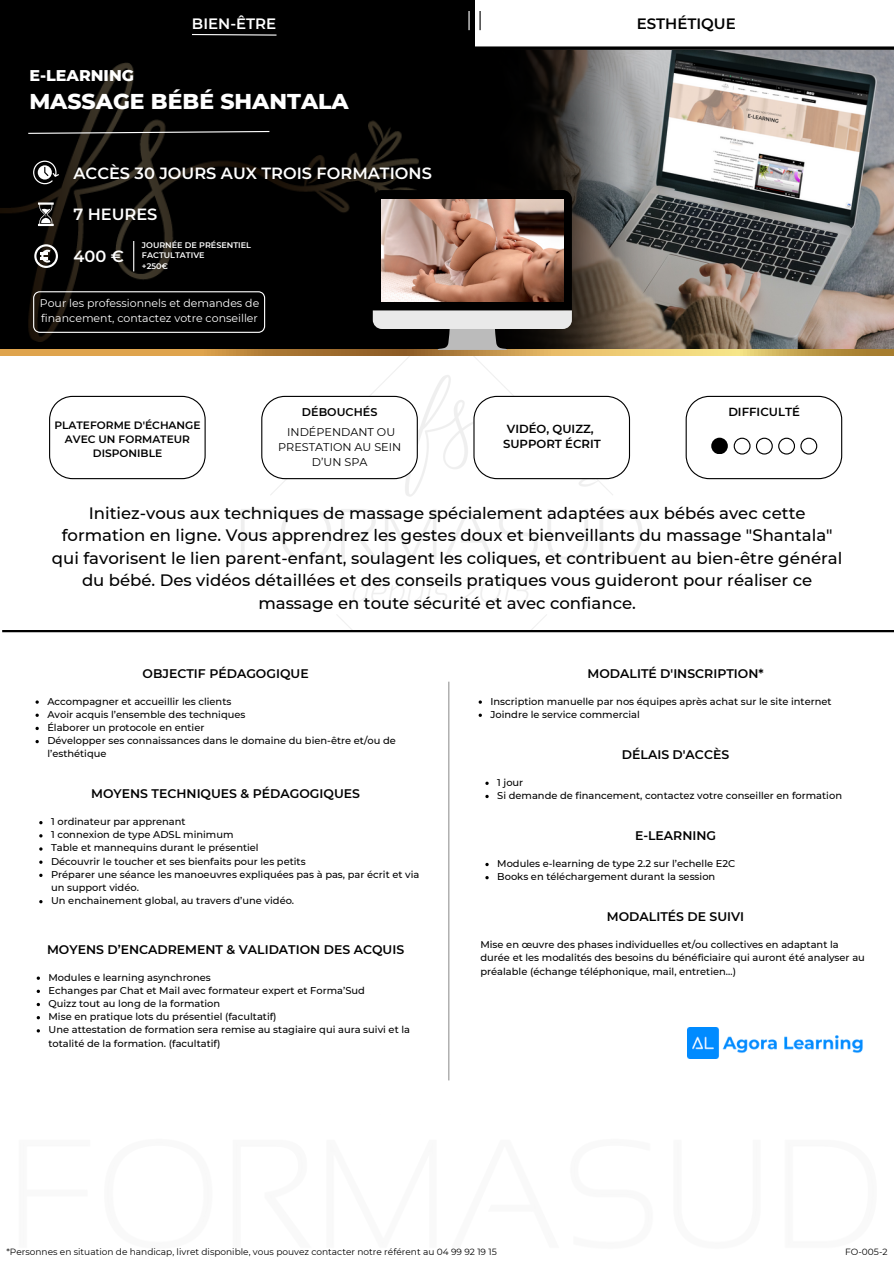
<style>
.page{position:relative;width:894px;height:1264px;background:#fff}
.page>*{position:absolute;margin:0;border:0;box-sizing:border-box;transform-origin:0 0}
.t1{font:800 21.9px "Montserrat";color:#fff}
.t2{font:500 16.5px/22.5px "Montserrat";color:#000;text-align:center}
.t3{font:600 16.2px "Montserrat";color:#fff}
.t4{font:800 15.9px "Montserrat";color:#fff}
.t5{font:600 15px "Montserrat";color:#000}
.t6{font:600 15px "Montserrat";color:#fff}
.t7{font:600 12.45px "Montserrat";color:#000}
.t8{font:600 11.7px "Montserrat";color:#000}
.t9{font:11.25px/15px "Montserrat";color:#000;text-align:center}
.t10{font:600 11.25px "Montserrat";color:#000}
.t11{font:10.95px/14.5px "Montserrat";color:#fff}
.t12{font:600 10.65px/14.2px "Montserrat";color:#000;text-align:center}
.t13{font:500 9.9px/13.2px "Montserrat";color:#000}
.t14{font:9px "Montserrat";color:#000}
.t15{font:600 8.1px "Montserrat";color:#fff}
</style>
<div class="page">
<hr style="left:2px;top:630px;width:891px;height:2px;background:#000">
<svg style="left:49px;top:396px;width:157px;height:83px"></svg>
<svg style="left:261px;top:396px;width:157px;height:83px"></svg>
<svg style="left:473px;top:396px;width:157px;height:83px"></svg>
<img style="left:658px;top:50px;width:235px;height:300px">
<img style="left:474px;top:50px;width:184px;height:300px">
<svg style="left:474px;top:46px;width:419px;height:4px;background:#242424"></svg>
<div style="left:0;top:0;width:474px;height:353px;background:#000"></div>
<img style="left:0;top:63px;width:419px;height:279px">
<svg style="left:27px;top:130px;width:243px;height:4px"></svg>
<svg style="left:33px;top:161px;width:26px;height:23px"></svg>
<svg style="left:38px;top:202px;width:16px;height:24px"></svg>
<svg style="left:34px;top:244px;width:24px;height:24px"></svg>
<svg style="left:33px;top:291px;width:232px;height:42px"></svg>
<hr style="left:448px;top:681px;width:1px;height:399px;background:#000">
<svg style="left:685px;top:396px;width:157px;height:83px"></svg>
<svg style="left:0;top:350px;width:893px;height:6px;background:#ca9d4e"></svg>
<svg style="left:192px;top:33px;width:85px;height:3px"></svg>
<svg style="left:468px;top:11px;width:1px;height:19px"></svg>
<svg style="left:479px;top:11px;width:1px;height:19px"></svg>
<svg style="left:372px;top:190px;width:199px;height:160px"></svg>
<img style="left:381px;top:199px;width:182px;height:103px">
<img style="left:687px;top:1027px;width:176px;height:31px">
<hr style="left:133px;top:241px;width:1px;height:30px;background:#fff">
<svg style="left:35px;top:713px;width:4px;height:4px"></svg>
<svg style="left:35px;top:726px;width:4px;height:4px"></svg>
<svg style="left:35px;top:740px;width:4px;height:3px"></svg>
<svg style="left:39px;top:821px;width:4px;height:3px"></svg>
<svg style="left:39px;top:834px;width:4px;height:3px"></svg>
<svg style="left:39px;top:873px;width:4px;height:4px"></svg>
<svg style="left:39px;top:900px;width:4px;height:3px"></svg>
<svg style="left:478px;top:713px;width:4px;height:4px"></svg>
<p class="t6" style="left:192px;top:14px;width:86px">BIEN-ÊTRE</p>
<p class="t5" style="left:636px;top:14px;width:101px">ESTHÉTIQUE</p>
<p class="t4" style="left:29px;top:66px;width:106px">E-LEARNING</p>
<p class="t1" style="left:29px;top:88px;width:321px">MASSAGE BÉBÉ SHANTALA</p>
<p class="t3" style="left:73px;top:163px;width:360px">ACCÈS 30 JOURS AUX TROIS FORMATIONS</p>
<p class="t3" style="left:73px;top:204px;width:85px">7 HEURES</p>
<p class="t3" style="left:73px;top:246px;width:52px">400 €</p>
<p class="t15" style="left:142px;top:240px;width:110px">JOURNÉE DE PRÉSENTIEL</p>
<p class="t15" style="left:142px;top:250px;width:64px">FACTULTATIVE</p>
<p class="t15" style="left:142px;top:261px;width:28px">+250€</p>
<p class="t11" style="left:40px;top:296px;width:221px">Pour les professionnels et demandes de financement, contactez votre conseiller</p>
<p class="t10" style="left:302px;top:404px;width:77px">DÉBOUCHÉS</p>
<p class="t12" style="left:54px;top:418px;width:148px">PLATEFORME D'ÉCHANGE<br>AVEC UN FORMATEUR<br>DISPONIBLE</p>
<p class="t8" style="left:507px;top:421px;width:88px">VIDÉO, QUIZZ,</p>
<p class="t9" style="left:287px;top:424px;width:109px">INDÉPENDANT OU</p>
<p class="t9" style="left:278px;top:439px;width:125px">PRESTATION AU SEIN<br>D’UN SPA</p>
<p class="t8" style="left:503px;top:437px;width:99px">SUPPORT ÉCRIT</p>
<p class="t8" style="left:728px;top:404px;width:73px">DIFFICULTÉ</p>
<p class="t2" style="left:52px;top:501px;width:791px">Initiez-vous aux techniques de massage spécialement adaptées aux bébés avec cette formation en ligne. Vous apprendrez les gestes doux et bienveillants du massage "Shantala" qui favorisent le lien parent-enfant, soulagent les coliques, et contribuent au bien-être général du bébé. Des vidéos détaillées et des conseils pratiques vous guideront pour réaliser ce massage en toute sécurité et avec confiance.</p>
<p class="t7" style="left:142px;top:665px;width:168px">OBJECTIF PÉDAGOGIQUE</p>
<p class="t13" style="left:47px;top:694px;width:185px">Accompagner et accueillir les clients</p>
<p class="t13" style="left:47px;top:707px;width:199px">Avoir acquis l’ensemble des techniques</p>
<p class="t13" style="left:47px;top:720px;width:159px">Élaborer un protocole en entier</p>
<p class="t13" style="left:47px;top:734px;width:350px">Développer ses connaissances dans le domaine du bien-être et/ou de l’esthétique</p>
<p class="t7" style="left:91px;top:786px;width:270px">MOYENS TECHNIQUES &amp; PÉDAGOGIQUES</p>
<p class="t13" style="left:51px;top:815px;width:136px">1 ordinateur par apprenant</p>
<p class="t13" style="left:51px;top:828px;width:184px">1 connexion de type ADSL minimum</p>
<p class="t13" style="left:51px;top:841px;width:209px">Table et mannequins durant le présentiel</p>
<p class="t13" style="left:51px;top:854px;width:256px">Découvrir le toucher et ses bienfaits pour les petits</p>
<p class="t13" style="left:51px;top:867px;width:370px">Préparer une séance les manoeuvres expliquées pas à pas, par écrit et via un support vidéo.</p>
<p class="t13" style="left:51px;top:894px;width:244px">Un enchainement global, au travers d’une vidéo.</p>
<p class="t7" style="left:47px;top:941px;width:358px">MOYENS D’ENCADREMENT &amp; VALIDATION DES ACQUIS</p>
<p class="t13" style="left:48px;top:970px;width:164px">Modules e learning asynchrones</p>
<p class="t13" style="left:48px;top:983px;width:318px">Echanges par Chat et Mail avec formateur expert et Forma’Sud</p>
<p class="t13" style="left:48px;top:996px;width:173px">Quizz tout au long de la formation</p>
<p class="t13" style="left:48px;top:1010px;width:229px">Mise en pratique lots du présentiel (facultatif)</p>
<p class="t13" style="left:48px;top:1023px;width:363px">Une attestation de formation sera remise au stagiaire qui aura suivi et la totalité de la formation. (facultatif)</p>
<p class="t7" style="left:587px;top:665px;width:177px">MODALITÉ D'INSCRIPTION*</p>
<p class="t13" style="left:490px;top:694px;width:342px">Inscription manuelle par nos équipes après achat sur le site internet</p>
<p class="t13" style="left:490px;top:707px;width:151px">Joindre le service commercial</p>
<p class="t7" style="left:621px;top:747px;width:109px">DÉLAIS D'ACCÈS</p>
<p class="t13" style="left:497px;top:775px;width:28px">1 jour</p>
<p class="t13" style="left:497px;top:788px;width:346px">Si demande de financement, contactez votre conseiller en formation</p>
<p class="t7" style="left:634px;top:828px;width:83px">E-LEARNING</p>
<p class="t13" style="left:497px;top:856px;width:239px">Modules e-learning de type 2.2 sur l’echelle E2C</p>
<p class="t13" style="left:497px;top:870px;width:219px">Books en téléchargement durant la session</p>
<p class="t7" style="left:606px;top:909px;width:139px">MODALITÉS DE SUIVI</p>
<p class="t13" style="left:480px;top:938px;width:386px">Mise en œuvre des phases individuelles et/ou collectives en adaptant la durée et les modalités des besoins du bénéficiaire qui auront été analyser au préalable (échange téléphonique, mail, entretien…)</p>
<p class="t14" style="left:6px;top:1245px;width:492px">*Personnes en situation de handicap, livret disponible, vous pouvez contacter notre référent au 04 99 92 19 15</p>
<p class="t14" style="left:845px;top:1245px;width:44px">FO-005-2</p>
</div>
